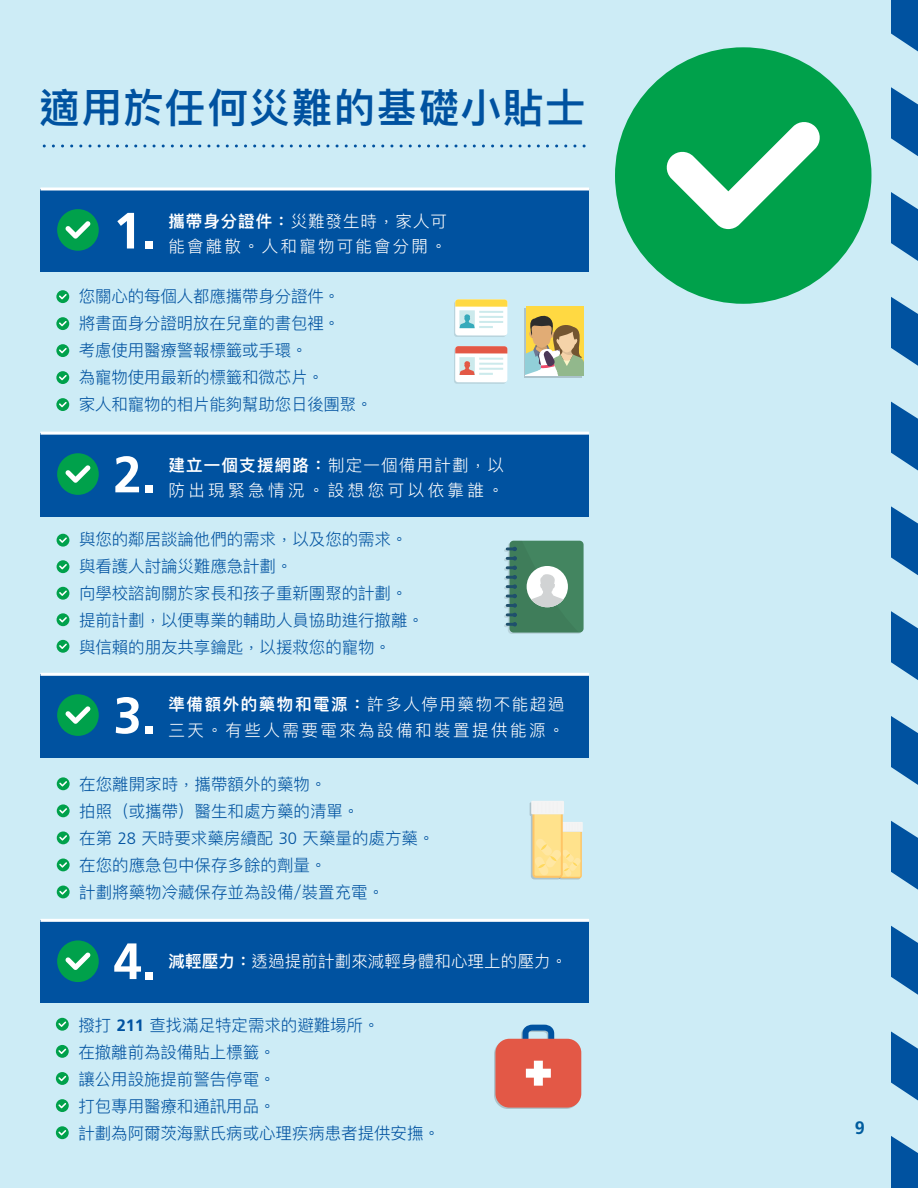
<style>
.page{position:relative;width:918px;height:1188px;background:#cdecf6}
.page>*{position:absolute;margin:0;border:0;box-sizing:border-box;transform-origin:0 0}
.t1{font:700 51px "Frutiger";color:#fff}
.t2{font:600 40.5px "Ping Fang HK";letter-spacing:.045em;color:#0052a0}
.t3{font:700 18px "Frutiger";color:#005c9e}
.t4{font:300 16.5px "Ping Fang HK";letter-spacing:-.005em;color:#0052a0}
.t5{font:300 16.5px/25.5px "Ping Fang HK";letter-spacing:.135em;color:#fff}
.t6{font:300 16.5px/25.5px "Ping Fang HK";letter-spacing:.21em;color:#fff}
.t7{font:300 16.5px "Ping Fang HK";letter-spacing:.005em;color:#fff}
.t8{font:600 16.5px "Ping Fang HK";letter-spacing:.095em;color:#fff}
.s1{font-weight:600}
.s2{font-weight:300}
.s3{font-family:"Frutiger"}
.s4{font-family:"Frutiger";font-weight:700}
</style>
<div class="page">
<svg style="left:891px;top:1031px;width:27px;height:69px"></svg>
<svg style="left:891px;top:1136px;width:27px;height:52px"></svg>
<svg style="left:891px;top:926px;width:27px;height:69px"></svg>
<svg style="left:891px;top:821px;width:27px;height:69px"></svg>
<svg style="left:891px;top:716px;width:27px;height:69px"></svg>
<svg style="left:891px;top:611px;width:27px;height:69px"></svg>
<svg style="left:891px;top:506px;width:27px;height:69px"></svg>
<svg style="left:891px;top:402px;width:27px;height:69px"></svg>
<svg style="left:891px;top:297px;width:27px;height:69px"></svg>
<svg style="left:891px;top:192px;width:27px;height:69px"></svg>
<svg style="left:891px;top:87px;width:27px;height:69px"></svg>
<svg style="left:891px;top:0;width:27px;height:51px"></svg>
<svg style="left:44px;top:144px;width:542px;height:3px"></svg>
<div style="left:615px;top:47px;width:256px;height:257px;background:#00a14b;border-radius:50%"></div>
<svg style="left:666px;top:122px;width:154px;height:107px"></svg>
<div style="left:40px;top:189px;width:549px;height:82px;background:#0052a0"></div>
<hr style="left:40px;top:188px;width:549px;height:3px;background:#fff">
<div style="left:57px;top:209px;width:42px;height:42px;background:#00a14b;border-radius:50%"></div>
<svg style="left:65px;top:221px;width:26px;height:18px"></svg>
<svg style="left:56px;top:290px;width:13px;height:13px"></svg>
<svg style="left:59px;top:294px;width:8px;height:5px"></svg>
<svg style="left:56px;top:317px;width:13px;height:13px"></svg>
<svg style="left:59px;top:321px;width:8px;height:5px"></svg>
<svg style="left:56px;top:344px;width:13px;height:13px"></svg>
<svg style="left:59px;top:348px;width:8px;height:5px"></svg>
<svg style="left:56px;top:371px;width:13px;height:13px"></svg>
<svg style="left:59px;top:375px;width:8px;height:5px"></svg>
<svg style="left:56px;top:398px;width:13px;height:13px"></svg>
<svg style="left:59px;top:402px;width:8px;height:5px"></svg>
<div style="left:40px;top:433px;width:549px;height:83px;background:#0052a0"></div>
<hr style="left:40px;top:432px;width:549px;height:3px;background:#fff">
<div style="left:40px;top:674px;width:549px;height:83px;background:#0052a0"></div>
<hr style="left:40px;top:673px;width:549px;height:3px;background:#fff">
<div style="left:57px;top:453px;width:42px;height:42px;background:#00a14b;border-radius:50%"></div>
<svg style="left:65px;top:465px;width:26px;height:18px"></svg>
<div style="left:57px;top:534px;width:12px;height:13px;background:#00a14b;border-radius:50%"></div>
<svg style="left:59px;top:537px;width:8px;height:6px"></svg>
<div style="left:57px;top:560px;width:12px;height:13px;background:#00a14b;border-radius:50%"></div>
<svg style="left:59px;top:564px;width:8px;height:5px"></svg>
<div style="left:57px;top:587px;width:12px;height:13px;background:#00a14b;border-radius:50%"></div>
<svg style="left:59px;top:590px;width:8px;height:6px"></svg>
<div style="left:57px;top:613px;width:12px;height:13px;background:#00a14b;border-radius:50%"></div>
<svg style="left:59px;top:617px;width:8px;height:5px"></svg>
<div style="left:57px;top:640px;width:12px;height:13px;background:#00a14b;border-radius:50%"></div>
<svg style="left:59px;top:644px;width:8px;height:5px"></svg>
<div style="left:57px;top:694px;width:42px;height:42px;background:#00a14b;border-radius:50%"></div>
<svg style="left:65px;top:706px;width:26px;height:18px"></svg>
<svg style="left:57px;top:777px;width:13px;height:13px"></svg>
<svg style="left:59px;top:781px;width:8px;height:6px"></svg>
<svg style="left:57px;top:804px;width:13px;height:13px"></svg>
<svg style="left:59px;top:808px;width:8px;height:6px"></svg>
<div style="left:57px;top:831px;width:13px;height:13px;background:#00a14b;border-radius:50%"></div>
<svg style="left:59px;top:835px;width:8px;height:6px"></svg>
<div style="left:57px;top:859px;width:13px;height:12px;background:#00a14b;border-radius:50%"></div>
<svg style="left:59px;top:862px;width:8px;height:6px"></svg>
<div style="left:57px;top:886px;width:13px;height:12px;background:#00a14b;border-radius:50%"></div>
<svg style="left:59px;top:889px;width:8px;height:6px"></svg>
<div style="left:559px;top:822px;width:24px;height:10px;background:#eaf2f4"></div>
<div style="left:40px;top:920px;width:549px;height:82px;background:#0052a0"></div>
<hr style="left:40px;top:919px;width:549px;height:3px;background:#fff">
<div style="left:57px;top:940px;width:42px;height:42px;background:#00a14b;border-radius:50%"></div>
<svg style="left:65px;top:952px;width:26px;height:18px"></svg>
<svg style="left:56px;top:1018px;width:13px;height:13px"></svg>
<svg style="left:58px;top:1021px;width:8px;height:6px"></svg>
<svg style="left:56px;top:1045px;width:13px;height:13px"></svg>
<svg style="left:58px;top:1049px;width:8px;height:5px"></svg>
<svg style="left:56px;top:1072px;width:13px;height:13px"></svg>
<svg style="left:58px;top:1076px;width:8px;height:5px"></svg>
<svg style="left:56px;top:1099px;width:13px;height:13px"></svg>
<svg style="left:58px;top:1103px;width:8px;height:5px"></svg>
<svg style="left:56px;top:1126px;width:13px;height:13px"></svg>
<svg style="left:58px;top:1130px;width:8px;height:5px"></svg>
<svg style="left:530px;top:802px;width:32px;height:14px"></svg>
<div style="left:531px;top:801px;width:33px;height:13px;background:#f4f4f4"></div>
<svg style="left:531px;top:802px;width:51px;height:77px"></svg>
<div style="left:510px;top:541px;width:74px;height:92px;background:#438560;border-radius:4px"></div>
<svg style="left:504px;top:541px;width:78px;height:93px"></svg>
<svg style="left:494px;top:1040px;width:86px;height:69px"></svg>
<svg style="left:521px;top:1025px;width:33px;height:14px"></svg>
<div style="left:495px;top:1039px;width:86px;height:69px;background:#e35846;border-radius:14px"></div>
<svg style="left:526px;top:1061px;width:25px;height:25px"></svg>
<div style="left:454px;top:301px;width:52px;height:36px;background:#b9d4dd;border-radius:3px"></div>
<div style="left:455px;top:299px;width:52px;height:37px;background:#fff;border-radius:3px"></div>
<svg style="left:455px;top:299px;width:52px;height:8px"></svg>
<div style="left:459px;top:310px;width:16px;height:18px;background:#cceaec"></div>
<hr style="left:479px;top:311px;width:24px;height:2px;background:#cceaec">
<hr style="left:479px;top:316px;width:24px;height:2px;background:#cceaec">
<hr style="left:479px;top:321px;width:24px;height:2px;background:#cceaec">
<svg style="left:460px;top:314px;width:33px;height:14px"></svg>
<div style="left:454px;top:348px;width:52px;height:36px;background:#cbdfe6;border-radius:3px"></div>
<div style="left:455px;top:346px;width:52px;height:36px;background:#fff;border-radius:3px"></div>
<svg style="left:455px;top:346px;width:52px;height:8px"></svg>
<div style="left:459px;top:357px;width:16px;height:18px;background:#cceaec"></div>
<hr style="left:479px;top:358px;width:24px;height:2px;background:#cceaec">
<hr style="left:479px;top:363px;width:24px;height:2px;background:#cceaec">
<hr style="left:479px;top:368px;width:24px;height:2px;background:#cceaec">
<svg style="left:460px;top:361px;width:33px;height:14px"></svg>
<div style="left:526px;top:307px;width:57px;height:69px;background:#ffd942"></div>
<svg style="left:524px;top:312px;width:59px;height:65px"></svg>
<h2 class="t2" style="left:39px;top:82px;width:548px">適用於任何災難的基礎小貼士</h2>
<p class="t1" style="left:113px;top:201px;width:44px">1.</p>
<p class="t5" style="left:168px;top:208px;width:280px"><span class="s1">攜帶身分證件：</span>災難發生時，家人可能會離散。人和寵物可能會分開。</p>
<p class="t4" style="left:79px;top:286px;width:263px">您關心的每個人都應攜帶身分證件。</p>
<p class="t4" style="left:79px;top:313px;width:263px">將書面身分證明放在兒童的書包裡。</p>
<p class="t4" style="left:79px;top:340px;width:230px">考慮使用醫療警報標籤或手環。</p>
<p class="t4" style="left:79px;top:367px;width:246px">為寵物使用最新的標籤和微芯片。</p>
<p class="t4" style="left:79px;top:394px;width:295px">家人和寵物的相片能夠幫助您日後團聚。</p>
<p class="t1" style="left:113px;top:445px;width:44px">2.</p>
<p class="t6" style="left:168px;top:452px;width:337px"><span class="s1">建立一個支援網路：</span>制定一個備用計劃，以防出現緊急情況。設想您可以依靠誰。</p>
<p class="t4" style="left:79px;top:529px;width:330px">與您的鄰居談論他們的需求，以及您的需求。</p>
<p class="t4" style="left:79px;top:556px;width:215px">與看護人討論災難應急計劃。</p>
<p class="t4" style="left:79px;top:583px;width:330px">向學校諮詢關於家長和孩子重新團聚的計劃。</p>
<p class="t4" style="left:79px;top:610px;width:346px">提前計劃，以便專業的輔助人員協助進行撤離。</p>
<p class="t4" style="left:79px;top:637px;width:314px">與信賴的朋友共享鑰匙，以援救您的寵物。</p>
<p class="t1" style="left:113px;top:686px;width:44px">3.</p>
<p class="t8" style="left:169px;top:694px;width:397px">準備額外的藥物和電源：<span class="s2">許多人停用藥物不能超過</span></p>
<p class="t5" style="left:169px;top:717px;width:397px">三天。有些人需要電來為設備和裝置提供能源。</p>
<p class="t4" style="left:79px;top:774px;width:249px">在您離開家時，攜帶額外的藥物。</p>
<p class="t4" style="left:79px;top:801px;width:282px">拍照（或攜帶）醫生和處方藥的清單。</p>
<p class="t4" style="left:79px;top:828px;width:357px">在第 <span class="s3">28</span> 天時要求藥房續配 <span class="s3">30</span> 天藥量的處方藥。</p>
<p class="t4" style="left:79px;top:855px;width:249px">在您的應急包中保存多餘的劑量。</p>
<p class="t4" style="left:79px;top:882px;width:306px">計劃將藥物冷藏保存並為設備/裝置充電。</p>
<p class="t1" style="left:113px;top:931px;width:44px">4.</p>
<p class="t7" style="left:169px;top:951px;width:400px"><span class="s1">減輕壓力：</span>透過提前計劃來減輕身體和心理上的壓力。</p>
<p class="t4" style="left:78px;top:1015px;width:303px">撥打 <span class="s4">211</span> 查找滿足特定需求的避難場所。</p>
<p class="t4" style="left:78px;top:1042px;width:199px">在撤離前為設備貼上標籤。</p>
<p class="t4" style="left:78px;top:1069px;width:199px">讓公用設施提前警告停電。</p>
<p class="t4" style="left:78px;top:1096px;width:199px">打包專用醫療和通訊用品。</p>
<p class="t4" style="left:78px;top:1123px;width:363px">計劃為阿爾茨海默氏病或心理疾病患者提供安撫。</p>
<p class="t3" style="left:855px;top:1117px;width:12px">9</p>
</div>
